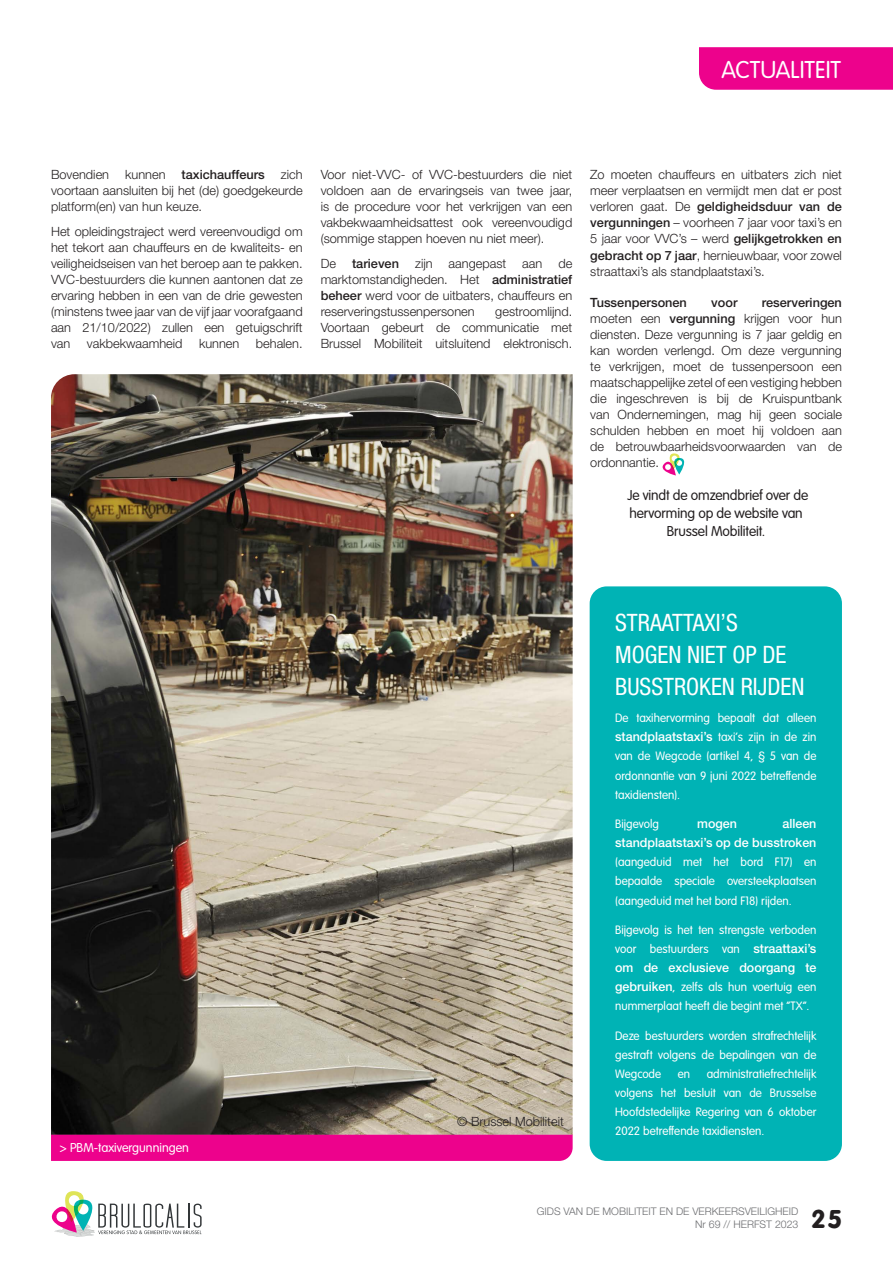
<style>
.page{position:relative;width:893px;height:1263px;background:#fff}
.page>*{position:absolute;margin:0;border:0;box-sizing:border-box;transform-origin:0 0}
.t1{font:27px "VAG Rundschrift D";color:#231f20}
.t2{font:300 25.5px "VAG Rundschrift D";color:#fff}
.t3{font:condensed 24px/32.1px "Helvetica Neue LT Pro";color:#fff}
.t4{font:300 15px/18px "VAG Rundschrift D";letter-spacing:-.01em;color:#231f20;text-align:center}
.t5{font:300 13.5px "VAG Rundschrift D";color:#fff}
.t6{font:300 12.75px/16px "Helvetica Neue LT Pro";color:#231f20;text-align:justify}
.t7{font:300 12.75px/19px "VAG Rundschrift D";color:#fff;text-align:justify}
.t8{font:500 12.75px/19px "Helvetica Neue LT Pro";color:#fff;text-align:right}
.t9{font:500 12.75px "Helvetica Neue LT Pro";color:#231f20}
.t10{font:300 10.5px/12.6px "Helvetica Neue LT Pro";color:#6c6d70;text-align:right}
.s1{font-weight:500}
.s2{font-family:"VAG Rundschrift D";font-weight:300}
.s3{font-family:"Helvetica Neue LT Pro";font-weight:500}
</style>
<div class="page">
<svg style="left:662px;top:453px;width:23px;height:22px"></svg>
<div style="left:590px;top:586px;width:252px;height:575px;background:#00b3b5;border-radius:17px"></div>
<div style="left:51px;top:1135px;width:522px;height:26px;background:#ed028c"></div>
<img style="left:51px;top:374px;width:522px;height:761px">
<svg style="left:51px;top:1191px;width:151px;height:46px"></svg>
<div style="left:699px;top:47px;width:194px;height:43px;background:#ed028c"></div>
<h2 class="t2" style="left:722px;top:55px;width:121px">ACTUALITEIT</h2>
<p class="t6" style="left:51px;top:166px;width:253px;text-indent:230px">zich voortaan aansluiten bij het (de) goedgekeurde platform(en) van hun keuze.</p>
<p class="t6" style="left:51px;top:223px;width:253px">Het opleidingstraject werd vereenvoudigd om het tekort aan chauffeurs en de kwaliteits- en veiligheidseisen van het beroep aan te pakken.<br>VVC-bestuurders die kunnen aantonen dat ze ervaring hebben in een van de drie gewesten (minstens twee jaar van de vijf jaar voorafgaand aan 21/10/2022) zullen een getuigschrift van</p>
<p class="t6" style="left:51px;top:166px;width:60px">Bovendien</p>
<p class="t6" style="left:125px;top:166px;width:42px">kunnen</p>
<p class="t9" style="left:182px;top:167px;width:85px">taxichauffeurs</p>
<p class="t6" style="left:87px;top:335px;width:97px">vakbekwaamheid</p>
<p class="t6" style="left:199px;top:335px;width:42px">kunnen</p>
<p class="t6" style="left:256px;top:335px;width:48px">behalen.</p>
<p class="t6" style="left:321px;top:166px;width:253px">Voor niet-VVC- of VVC-bestuurders die niet voldoen aan de ervaringseis van twee jaar, is de procedure voor het verkrijgen van een vakbekwaamheidsattest ook vereenvoudigd (sommige stappen hoeven nu niet meer).</p>
<p class="t6" style="left:321px;top:255px;width:17px">De</p>
<p class="t9" style="left:352px;top:256px;width:49px">tarieven</p>
<p class="t6" style="left:415px;top:255px;width:19px">zijn</p>
<p class="t6" style="left:449px;top:255px;width:59px">aangepast</p>
<p class="t6" style="left:522px;top:255px;width:22px">aan</p>
<p class="t6" style="left:321px;top:255px;width:253px;text-indent:238px">de marktomstandigheden. Het <span class="s1">administratief beheer</span> werd voor de uitbaters, chauffeurs en reserveringstussenpersonen</p>
<p class="t6" style="left:321px;top:303px;width:253px;text-indent:175px">gestroomlijnd.<br>Voortaan gebeurt de communicatie met Brussel Mobiliteit uitsluitend elektronisch.</p>
<p class="t6" style="left:590px;top:166px;width:253px">Zo moeten chauffeurs en uitbaters zich niet meer verplaatsen en vermijdt men dat er post verloren gaat. De <span class="s1">geldigheidsduur van de vergunningen</span> – voorheen 7 jaar voor taxi’s en 5 jaar voor VVC’s – werd <span class="s1">gelijkgetrokken en gebracht op 7 jaar</span>, hernieuwbaar, voor zowel straattaxi’s als standplaatstaxi’s.</p>
<p class="t9" style="left:590px;top:294px;width:98px">Tussenpersonen</p>
<p class="t9" style="left:711px;top:294px;width:28px">voor</p>
<p class="t6" style="left:590px;top:294px;width:253px;text-indent:172px"><span class="s1">reserveringen </span>moeten een <span class="s1">vergunning</span> krijgen voor hun diensten. Deze vergunning is 7 jaar geldig en kan worden verlengd. Om deze vergunning te verkrijgen, moet de tussenpersoon een maatschappelijke zetel of een vestiging hebben die ingeschreven is bij de Kruispuntbank van Ondernemingen, mag hij geen sociale schulden hebben en moet hij voldoen aan de betrouwbaarheidsvoorwaarden van de ordonnantie.</p>
<p class="t4" style="left:627px;top:486px;width:182px">Je vindt de omzendbrief over de hervorming op de website van<br>Brussel Mobiliteit.</p>
<p class="t5" style="left:60px;top:1140px;width:131px">&gt; PBM-taxivergunningen</p>
<p class="t6" style="left:457px;top:1113px;width:108px">© Brussel Mobiliteit</p>
<h3 class="t3" style="left:615px;top:606px;width:191px">STRAATTAXI’S<br>MOGEN NIET OP DE<br>BUSSTROKEN RIJDEN</h3>
<p class="t7" style="left:615px;top:709px;width:203px">De taxihervorming bepaalt dat alleen</p>
<p class="t8" style="left:615px;top:727px;width:203px">standplaatstaxi’s <span class="s2">taxi’s zijn in de zin</span></p>
<p class="t7" style="left:615px;top:747px;width:203px">van de Wegcode (artikel 4, § 5 van de ordonnantie van 9 juni 2022 betreffende taxidiensten).</p>
<p class="t7" style="left:615px;top:815px;width:45px">Bijgevolg</p>
<p class="t8" style="left:697px;top:814px;width:41px">mogen</p>
<p class="t8" style="left:615px;top:814px;width:203px">alleen<br>standplaatstaxi’s op de busstroken</p>
<p class="t7" style="left:615px;top:853px;width:203px">(aangeduid met het bord F17) en bepaalde speciale oversteekplaatsen (aangeduid met het bord F18) rijden.</p>
<p class="t7" style="left:615px;top:921px;width:203px">Bijgevolg is het ten strengste verboden voor bestuurders van <span class="s3">straattaxi’s</span></p>
<p class="t8" style="left:615px;top:958px;width:203px">om de exclusieve doorgang te</p>
<p class="t7" style="left:615px;top:978px;width:203px"><span class="s3">gebruiken</span>, zelfs als hun voertuig een nummerplaat heeft die begint met “TX”.</p>
<p class="t7" style="left:615px;top:1027px;width:203px">Deze bestuurders worden strafrechtelijk gestraft volgens de bepalingen van de Wegcode</p>
<p class="t7" style="left:615px;top:1065px;width:203px;text-indent:92px">administratiefrechtelijk volgens het besluit van de Brusselse Hoofdstedelijke Regering van 6 oktober 2022 betreffende taxidiensten.</p>
<p class="t7" style="left:678px;top:1065px;width:14px">en</p>
<p class="t10" style="left:537px;top:1205px;width:263px">GIDS VAN DE MOBILITEIT EN DE VERKEERSVEILIGHEID<br>Nr 69 // Herfst 2023</p>
<h1 class="t1" style="left:811px;top:1202px;width:32px">25</h1>
</div>
